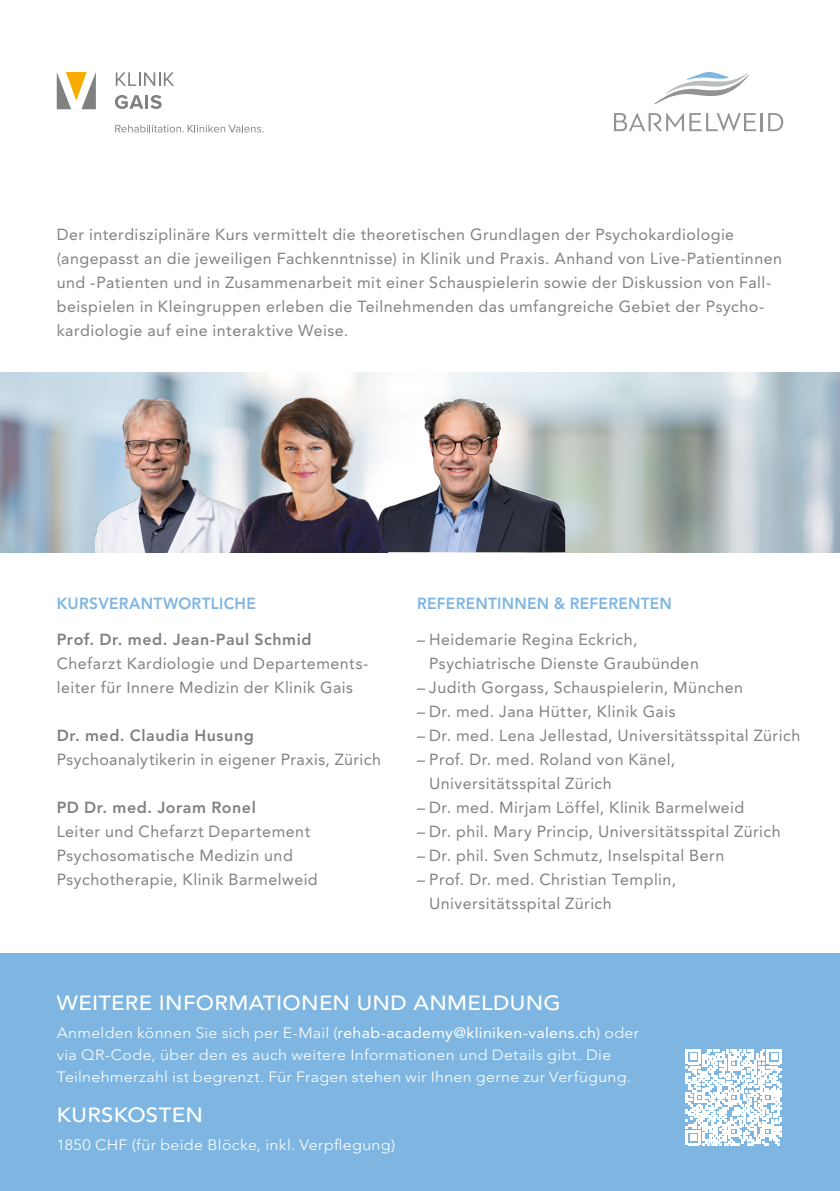
<style>
.page{position:relative;width:840px;height:1191px;background:#fff}
.page>*{position:absolute;margin:0;border:0;box-sizing:border-box;transform-origin:0 0}
.t1{font:500 20.4px "Avenir LT Std";letter-spacing:.015em;color:#fff;scale:1.08 1}
.t2{font:16px/24px "Avenir LT Std";letter-spacing:.03em;color:#808281}
.t3{font:800 16px "Avenir LT Std";letter-spacing:.035em;color:#808281}
.t4{font:800 16px "Avenir LT Std";letter-spacing:.015em;color:#7eb6e1}
.t5{font:300 14.8px/22.2px "Avenir LT Std";letter-spacing:.02em;color:#fff;scale:1.08 1}
.s1{font-weight:400}
</style>
<div class="page">
<svg style="left:654px;top:72px;width:94px;height:33px"></svg>
<svg style="left:614px;top:113px;width:69px;height:18px"></svg>
<svg style="left:689px;top:113px;width:93px;height:18px"></svg>
<svg style="left:115px;top:125px;width:148px;height:7px"></svg>
<svg style="left:57px;top:72px;width:39px;height:37px"></svg>
<svg style="left:116px;top:72px;width:58px;height:14px"></svg>
<svg style="left:115px;top:95px;width:28px;height:14px"></svg>
<hr style="left:145px;top:95px;width:3px;height:14px;background:#808281">
<svg style="left:150px;top:95px;width:11px;height:14px"></svg>
<div style="left:0;top:954px;width:839px;height:237px;background:#7eb6e1"></div>
<img style="left:389px;top:398px;width:176px;height:154px">
<img style="left:96px;top:385px;width:147px;height:167px">
<img style="left:224px;top:390px;width:165px;height:162px">
<svg style="left:685px;top:1049px;width:96px;height:96px"></svg>
<p class="t2" style="left:57px;top:223px;width:726px">Der interdisziplinäre Kurs vermittelt die theoretischen Grundlagen der Psychokardiologie (angepasst an die jeweiligen Fachkenntnisse) in Klinik und Praxis. Anhand von Live-Patientinnen und -Patienten und in Zusammenarbeit mit einer Schauspielerin sowie der Diskussion von Fall&shy;beispielen in Kleingruppen erleben die Teilnehmenden das umfangreiche Gebiet der Psycho&shy;kardiologie auf eine interaktive Weise.</p>
<p class="t4" style="left:57px;top:594px;width:200px">KURSVERANTWORTLICHE</p>
<p class="t3" style="left:57px;top:629px;width:256px">Prof. Dr. med. Jean-Paul Schmid</p>
<p class="t2" style="left:57px;top:651px;width:313px">Chefarzt Kardiologie und Departements&shy;leiter für Innere Medizin der Klinik Gais</p>
<p class="t3" style="left:57px;top:725px;width:198px">Dr. med. Claudia Husung</p>
<p class="t2" style="left:57px;top:747px;width:325px">Psychoanalytikerin in eigener Praxis, Zürich</p>
<p class="t3" style="left:57px;top:797px;width:200px">PD Dr. med. Joram Ronel</p>
<p class="t2" style="left:57px;top:819px;width:262px">Leiter und Chefarzt Departement<br>Psychosomatische Medizin und<br>Psychotherapie, Klinik Barmelweid</p>
<p class="t4" style="left:417px;top:594px;width:256px">REFERENTINNEN &amp; REFERENTEN</p>
<p class="t2" style="left:429px;top:627px;width:271px;text-indent:-12px">– Heidemarie Regina Eckrich,<br>Psychiatrische Dienste Graubünden</p>
<p class="t2" style="left:417px;top:675px;width:327px">– Judith Gorgass, Schauspielerin, München</p>
<p class="t2" style="left:417px;top:699px;width:260px">– Dr. med. Jana Hütter, Klinik Gais</p>
<p class="t2" style="left:417px;top:723px;width:384px">– Dr. med. Lena Jellestad, Universitätsspital Zürich</p>
<p class="t2" style="left:429px;top:747px;width:247px;text-indent:-12px">– Prof. Dr. med. Roland von Känel,<br>Universitätsspital Zürich</p>
<p class="t2" style="left:417px;top:795px;width:328px">– Dr. med. Mirjam Löffel, Klinik Barmelweid</p>
<p class="t2" style="left:417px;top:819px;width:365px">– Dr. phil. Mary Princip, Universitätsspital Zürich</p>
<p class="t2" style="left:417px;top:843px;width:308px">– Dr. phil. Sven Schmutz, Inselspital Bern</p>
<p class="t2" style="left:429px;top:867px;width:248px;text-indent:-12px">– Prof. Dr. med. Christian Templin,<br>Universitätsspital Zürich</p>
<p class="t1" style="left:57px;top:991px;width:468px">WEITERE INFORMATIONEN UND ANMELDUNG</p>
<p class="t5" style="left:57px;top:1021px;width:540px">Anmelden können Sie sich per E-Mail (<span class="s1">rehab-academy@kliniken-valens.ch</span>) oder via QR-Code, über den es auch weitere Informationen und Details gibt. Die<br>Teilnehmerzahl ist begrenzt. Für Fragen stehen wir Ihnen gerne zur Verfügung.</p>
<p class="t1" style="left:57px;top:1103px;width:137px">KURSKOSTEN</p>
<p class="t5" style="left:57px;top:1133px;width:315px">1850 CHF (für beide Blöcke, inkl. Verpflegung)</p>
</div>
